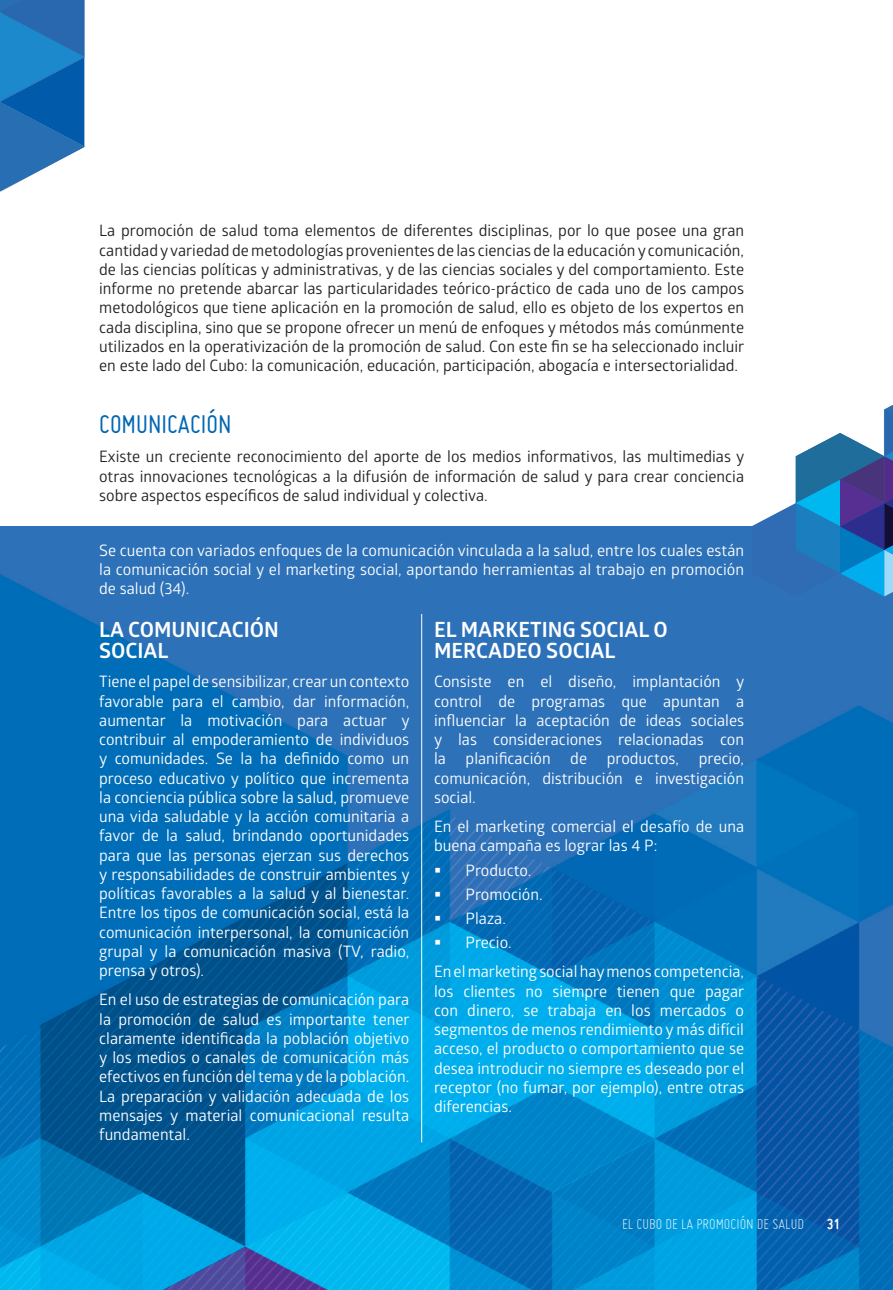
<style>
.page{position:relative;width:893px;height:1290px;background:#fff}
.page>*{position:absolute;margin:0;border:0;box-sizing:border-box;transform-origin:0 0}
.t1{font:28px "Miso";color:#0166b3}
.t2{font:700 21px/21px "Glober";color:#fff}
.t3{font:15.75px/19.2px "Glober";color:#fff;text-align:justify}
.t4{font:15.75px/19.2px "Glober";color:#231f20;text-align:justify}
.t5{font:300 15.75px "Miso";color:#fff}
.t6{font:700 15.75px "Miso";color:#fff}
</style>
<div class="page">
<img style="left:0;top:526px;width:893px;height:764px">
<svg style="left:0;top:0;width:84px;height:191px;background:#337ebd"></svg>
<svg style="left:752px;top:405px;width:141px;height:191px"></svg>
<hr style="left:421px;top:614px;width:1px;height:528px;background:#fff">
<svg style="left:435px;top:867px;width:5px;height:5px"></svg>
<svg style="left:435px;top:892px;width:5px;height:4px"></svg>
<svg style="left:435px;top:916px;width:5px;height:4px"></svg>
<svg style="left:435px;top:940px;width:5px;height:5px"></svg>
<p class="t4" style="left:99px;top:220px;width:647px">La promoción de salud toma elementos de diferentes disciplinas, por lo que posee una gran cantidad y variedad de metodologías provenientes de las ciencias de la educación y comunicación, de las ciencias políticas y administrativas, y de las ciencias sociales y del comportamiento. Este informe no pretende abarcar las particularidades teórico-práctico de cada uno de los campos metodológicos que tiene aplicación en la promoción de salud, ello es objeto de los expertos en cada disciplina, sino que se propone ofrecer un menú de enfoques y métodos más comúnmente utilizados en la operativización de la promoción de salud. Con este fin se ha seleccionado incluir en este lado del Cubo: la comunicación, educación, participación, abogacía e intersectorialidad.</p>
<p class="t1" style="left:99px;top:409px;width:134px">COMUNICACIÓN</p>
<p class="t4" style="left:99px;top:446px;width:647px">Existe un creciente reconocimiento del aporte de los medios informativos, las multimedias y otras innovaciones tecnológicas a la difusión de información de salud y para crear conciencia sobre aspectos específicos de salud individual y colectiva.</p>
<p class="t3" style="left:99px;top:540px;width:646px">Se cuenta con variados enfoques de la comunicación vinculada a la salud, entre los cuales están la comunicación social y el marketing social, aportando herramientas al trabajo en promoción de salud (34).</p>
<p class="t2" style="left:99px;top:619px;width:181px">LA COMUNICACIÓN<br>SOCIAL</p>
<p class="t3" style="left:99px;top:671px;width:312px">Tiene el papel de sensibilizar, crear un contexto favorable para el cambio, dar información, aumentar la motivación para actuar y contribuir al empoderamiento de individuos y comunidades. Se la ha definido como un proceso educativo y político que incrementa la conciencia pública sobre la salud, promueve una vida saludable y la acción comunitaria a favor de la salud, brindando oportunidades para que las personas ejerzan sus derechos y responsabilidades de construir ambientes y políticas favorables a la salud y al bienestar.<br>Entre los tipos de comunicación social, está la comunicación interpersonal, la comunicación grupal y la comunicación masiva (TV, radio, prensa y otros).</p>
<p class="t3" style="left:99px;top:989px;width:312px">En el uso de estrategias de comunicación para la promoción de salud es importante tener claramente identificada la población objetivo y los medios o canales de comunicación más efectivos en función del tema y de la población.<br>La preparación y validación adecuada de los mensajes y material comunicacional resulta fundamental.</p>
<p class="t2" style="left:434px;top:619px;width:235px">EL MARKETING SOCIAL O<br>MERCADEO SOCIAL</p>
<p class="t3" style="left:434px;top:671px;width:312px">Consiste en el diseño, implantación y control de programas que apuntan a influenciar la aceptación de ideas sociales y las consideraciones relacionadas con la planificación de productos, precio, comunicación, distribución e investigación social.</p>
<p class="t3" style="left:434px;top:816px;width:312px">En el marketing comercial el desafío de una buena campaña es lograr las 4 P:</p>
<p class="t3" style="left:466px;top:860px;width:67px">Producto.</p>
<p class="t3" style="left:466px;top:884px;width:79px">Promoción.</p>
<p class="t3" style="left:466px;top:908px;width:42px">Plaza.</p>
<p class="t3" style="left:466px;top:932px;width:48px">Precio.</p>
<p class="t3" style="left:434px;top:961px;width:312px">En el marketing social hay menos competencia, los clientes no siempre tienen que pagar con dinero, se trabaja en los mercados o segmentos de menos rendimiento y más difícil acceso, el producto o comportamiento que se desea introducir no siempre es deseado por el receptor (no fumar, por ejemplo), entre otras diferencias.</p>
<p class="t5" style="left:622px;top:1215px;width:184px">EL CUBO DE LA PROMOCIÓN DE SALUD</p>
<p class="t6" style="left:827px;top:1215px;width:15px">31</p>
</div>
